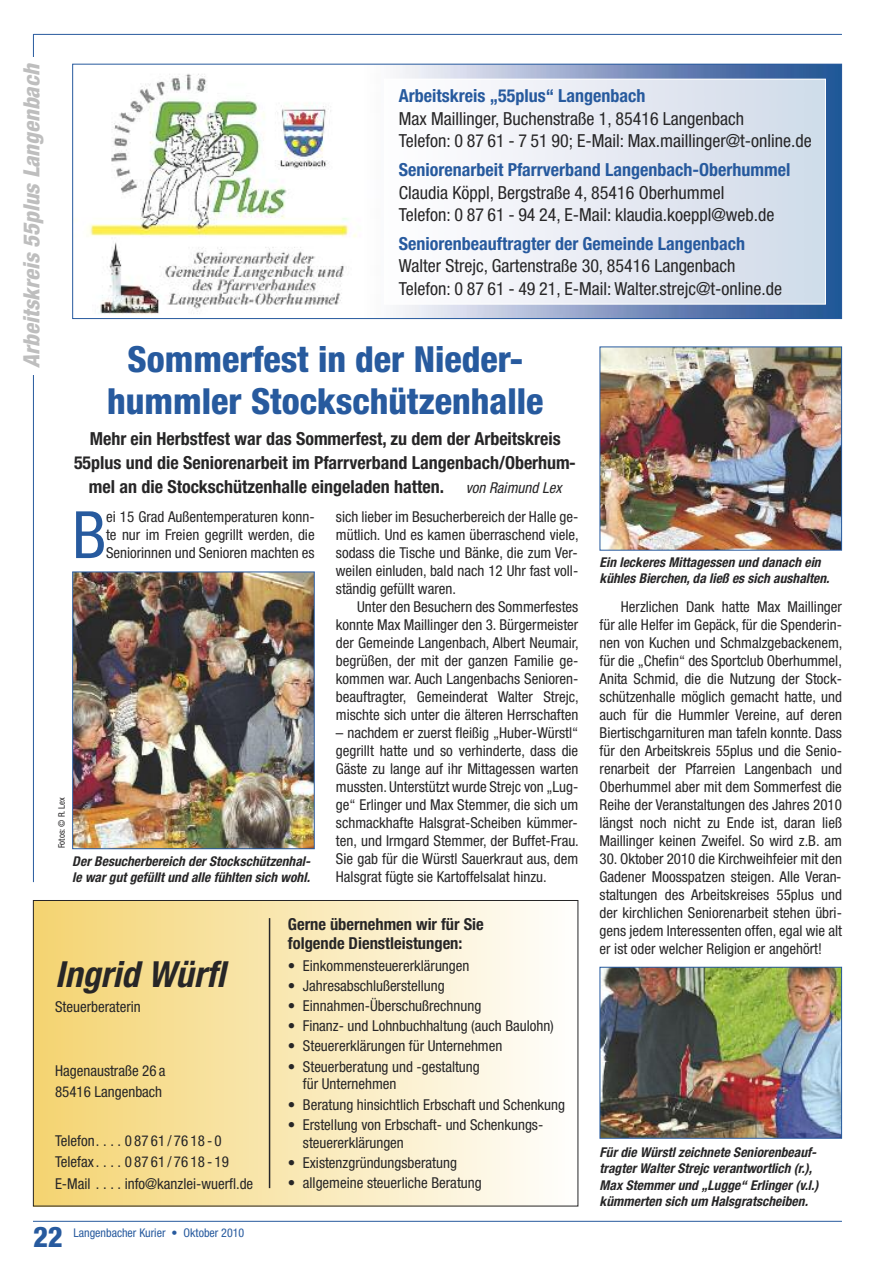
<style>
.page{position:relative;width:893px;height:1263px;background:#fff}
.page>*{position:absolute;margin:0;border:0;box-sizing:border-box;transform-origin:0 0}
.t1{font:condensed 65.4px "Helvetica Neue";color:#275a9e}
.t2{font:800 condensed 36px/42px "Helvetica Neue";color:#275a9e;text-align:center}
.t3{font:italic 700 condensed 36px "Helvetica Neue";color:#272627}
.t4{font:800 condensed 28.5px "Helvetica Neue";color:#275a9e}
.t5{font:italic 800 condensed 22.5px "Helvetica Neue";letter-spacing:.005em;color:#bebebe}
.t6{font:condensed 18px/22.5px "Helvetica Neue";color:#272627}
.t7{font:700 condensed 18px/24px "Helvetica Neue";color:#272627;text-align:center}
.t8{font:700 condensed 18px "Helvetica Neue";color:#275a9e}
.t9{font:700 condensed 16.5px/19.5px "Helvetica Neue";color:#272627}
.t10{font:condensed 15px/18px "Helvetica Neue";color:#272627;text-align:justify}
.t11{font:italic 700 condensed 13.5px/16.5px "Helvetica Neue";letter-spacing:.005em;color:#272627}
.t12{font:condensed 12px "Helvetica Neue";color:#275a9e}
.t13{font:condensed 9px "Helvetica Neue";color:#272627}
.s1{font-weight:400;font-style:italic;font-size:15px}
</style>
<div class="page">
<hr style="left:33px;top:1221px;width:809px;height:1px;background:#275a9e">
<div style="left:33px;top:900px;width:545px;height:306px;background:linear-gradient(to right,#f4d370,#fffffe)"></div>
<div style="left:33px;top:900px;width:545px;height:306px;border:1px solid #272627"></div>
<hr style="left:269px;top:918px;width:1px;height:270px;background:#272627">
<hr style="left:33px;top:34px;width:1px;height:848px;background:#275a9e">
<div style="left:23px;top:58px;width:27px;height:317px;background:#fff"></div>
<hr style="left:33px;top:34px;width:809px;height:1px;background:#275a9e">
<img style="left:88px;top:66px;width:752px;height:251px">
<div style="left:72px;top:64px;width:770px;height:255px;border:1px solid #275a9e"></div>
<img style="left:386px;top:81px;width:438px;height:222px">
<div style="left:384px;top:79px;width:442px;height:226px;border:1px solid #fff"></div>
<img style="left:602px;top:349px;width:238px;height:200px">
<div style="left:600px;top:347px;width:242px;height:204px;border:1px solid #275a9e"></div>
<img style="left:74px;top:574px;width:239px;height:273px">
<div style="left:72px;top:572px;width:243px;height:277px;border:1px solid #275a9e"></div>
<img style="left:602px;top:969px;width:238px;height:168px">
<div style="left:600px;top:967px;width:242px;height:172px;border:1px solid #275a9e"></div>
<h3 class="t5" style="left:23px;top:368px;width:305px;rotate:-90deg">Arbeitskreis 55plus Langenbach</h3>
<p class="t8" style="left:399px;top:89px;width:248px">Arbeitskreis „55plus“ Langenbach</p>
<p class="t6" style="left:399px;top:109px;width:414px">Max Maillinger, Buchenstraße 1, 85416 Langenbach<br>Telefon: 0 87 61 - 7 51 90; E-Mail: Max.maillinger@t-online.de</p>
<p class="t8" style="left:399px;top:163px;width:393px">Seniorenarbeit Pfarrverband Langenbach-Oberhummel</p>
<p class="t6" style="left:399px;top:182px;width:377px">Claudia Köppl, Bergstraße 4, 85416 Oberhummel<br>Telefon: 0 87 61 - 94 24, E-Mail: klaudia.koeppl@web.de</p>
<p class="t8" style="left:399px;top:237px;width:348px">Seniorenbeauftragter der Gemeinde Langenbach</p>
<p class="t6" style="left:399px;top:256px;width:385px">Walter Strejc, Gartenstraße 30, 85416 Langenbach<br>Telefon: 0 87 61 - 49 21, E-Mail: Walter.strejc@t-online.de</p>
<h2 class="t2" style="left:107px;top:342px;width:438px">Sommerfest in der Nieder&shy;hummler Stockschützenhalle</h2>
<p class="t13" style="left:58px;top:848px;width:53px;rotate:-90deg">Fotos: © R. Lex</p>
<p class="t7" style="left:74px;top:428px;width:503px">Mehr ein Herbstfest war das Sommerfest, zu dem der Arbeitskreis<br>55plus und die Seniorenarbeit im Pfarrverband Langenbach/Oberhum&shy;mel an die Stockschützenhalle eingeladen hatten. <span class="s1">von Raimund Lex</span></p>
<h1 class="t1" style="left:72px;top:511px;width:35px">B</h1>
<p class="t10" style="left:106px;top:509px;width:210px">ei 15 Grad Außentemperaturen konn&shy;te nur im Freien gegrillt werden, die Seniorinnen und Senioren machten es</p>
<p class="t10" style="left:336px;top:509px;width:244px">sich lieber im Besucherbereich der Halle ge&shy;mütlich. Und es kamen überraschend viele, sodass die Tische und Bänke, die zum Ver&shy;weilen einluden, bald nach 12 Uhr fast voll&shy;ständig gefüllt waren.</p>
<p class="t10" style="left:336px;top:599px;width:244px;text-indent:21px">Unter den Besuchern des Sommerfestes konnte Max Maillinger den 3. Bürgermeister der Gemeinde Langenbach, Albert Neumair, begrüßen, der mit der ganzen Familie ge&shy;kommen war. Auch Langenbachs Senioren&shy;beauftragter, Gemeinderat Walter Strejc, mischte sich unter die älteren Herrschaften</p>
<p class="t10" style="left:336px;top:725px;width:244px">– nachdem er zuerst fleißig „Huber-Würstl“ gegrillt hatte und so verhinderte, dass die Gäste zu lange auf ihr Mittagessen warten mussten. Unterstützt wurde Strejc von „Lug&shy;ge“ Erlinger und Max Stemmer, die sich um schmackhafte Halsgrat-Scheiben kümmer&shy;ten, und Irmgard Stemmer, der Buffet-Frau.<br>Sie gab für die Würstl Sauerkraut aus, dem Halsgrat fügte sie Kartoffelsalat hinzu.</p>
<p class="t11" style="left:72px;top:854px;width:240px">Der Besucherbereich der Stockschützenhal&shy;le war gut gefüllt und alle fühlten sich wohl.</p>
<h2 class="t3" style="left:55px;top:961px;width:172px">Ingrid Würfl</h2>
<p class="t10" style="left:55px;top:998px;width:87px">Steuerberaterin</p>
<p class="t10" style="left:55px;top:1061px;width:112px;line-height:21.5px">Hagenaustraße 26a<br>85416 Langenbach</p>
<p class="t10" style="left:55px;top:1131px;width:200px;line-height:21.5px;text-align:left">Telefon. . . . 08761/7618-0<br>Telefax....08761/7618-19<br>E-Mail . . . . info@kanzlei-wuerfl.de</p>
<p class="t9" style="left:288px;top:916px;width:197px">Gerne übernehmen wir für Sie folgende Dienstleistungen:</p>
<p class="t10" style="left:288px;top:957px;width:183px">• Einkommensteuererklärungen</p>
<p class="t10" style="left:288px;top:978px;width:158px">• Jahresabschlußerstellung</p>
<p class="t10" style="left:288px;top:998px;width:195px">• Einnahmen-Überschußrechnung</p>
<p class="t10" style="left:288px;top:1018px;width:267px">• Finanz- und Lohnbuchhaltung (auch Baulohn)</p>
<p class="t10" style="left:288px;top:1038px;width:216px">• Steuererklärungen für Unternehmen</p>
<p class="t10" style="left:303px;top:1059px;width:178px;text-indent:-15px">• Steuerberatung und -gestaltung für Unternehmen</p>
<p class="t10" style="left:288px;top:1096px;width:279px">• Beratung hinsichtlich Erbschaft und Schenkung</p>
<p class="t10" style="left:303px;top:1117px;width:242px;text-indent:-15px">• Erstellung von Erbschaft- und Schenkungs&shy;steuererklärungen</p>
<p class="t10" style="left:288px;top:1155px;width:171px">• Existenzgründungsberatung</p>
<p class="t10" style="left:288px;top:1175px;width:195px">• allgemeine steuerliche Beratung</p>
<p class="t11" style="left:600px;top:555px;width:231px">Ein leckeres Mittagessen und danach ein kühles Bierchen, da ließ es sich aushalten.</p>
<p class="t10" style="left:600px;top:599px;width:244px;text-indent:21px">Herzlichen Dank hatte Max Maillinger für alle Helfer im Gepäck, für die Spenderin&shy;nen von Kuchen und Schmalzgebackenem, für die „Chefin“ des Sportclub Oberhummel, Anita Schmid, die die Nutzung der Stock&shy;schützenhalle möglich gemacht hatte, und auch für die Hummler Vereine, auf deren Biertischgarnituren man tafeln konnte. Dass für den Arbeitskreis 55plus und die Senio&shy;renarbeit der Pfarreien Langenbach und Oberhummel aber mit dem Sommerfest die Reihe der Veranstaltungen des Jahres 2010 längst noch nicht zu Ende ist, daran ließ Maillinger keinen Zweifel. So wird z.B. am</p>
<p class="t10" style="left:600px;top:851px;width:244px">30. Oktober 2010 die Kirchweihfeier mit den Gadener Moosspatzen steigen. Alle Veran&shy;staltungen des Arbeitskreises 55plus und der kirchlichen Seniorenarbeit stehen übri&shy;gens jedem Interessenten offen, egal wie alt er ist oder welcher Religion er angehört!</p>
<p class="t11" style="left:600px;top:1145px;width:220px">Für die Würstl zeichnete Seniorenbeauf&shy;tragter Walter Strejc verantwortlich (r.), Max Stemmer und „Lugge“ Erlinger (v.l.) kümmerten sich um Halsgratscheiben.</p>
<h3 class="t4" style="left:33px;top:1227px;width:31px">22</h3>
<p class="t12" style="left:74px;top:1228px;width:172px">Langenbacher Kurier • Oktober 2010</p>
</div>
